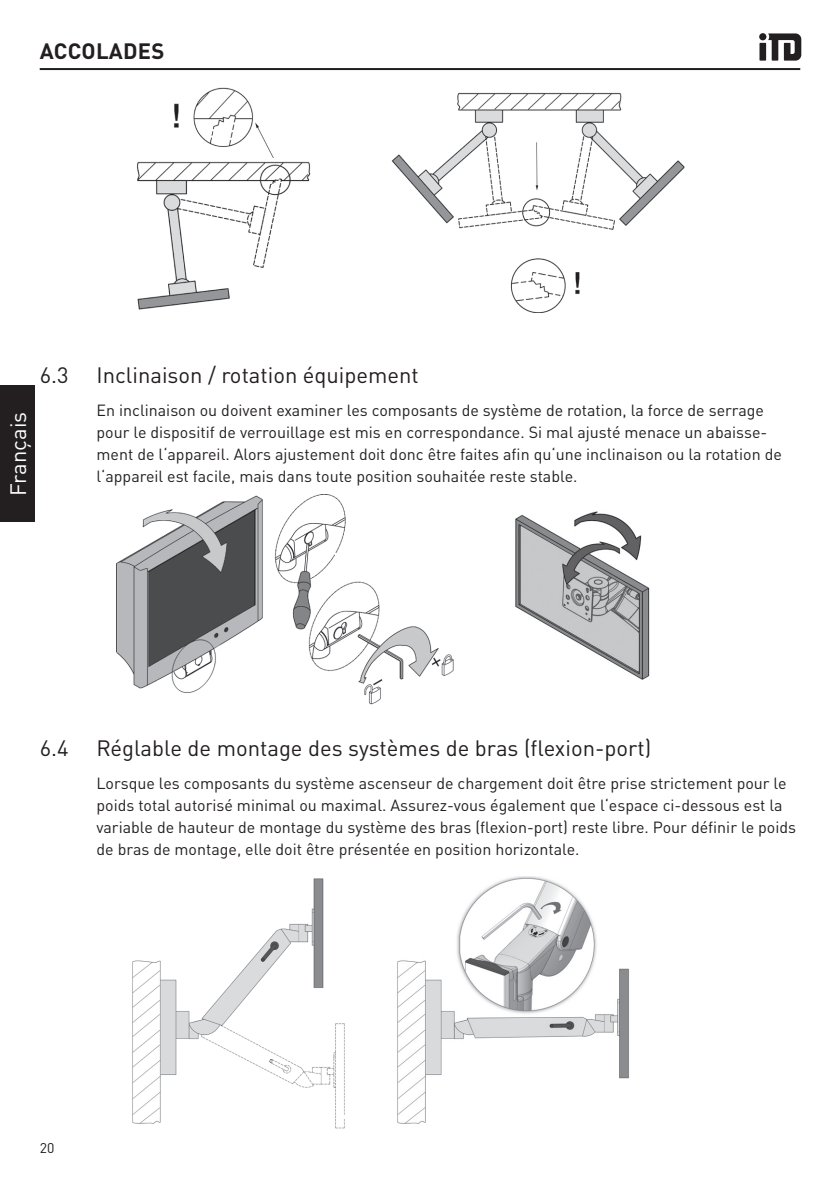
<style>
.page{position:relative;width:840px;height:1191px;background:#fff}
.page>*{position:absolute;margin:0;border:0;box-sizing:border-box;transform-origin:0 0}
.t1{font:22px "DINOT";color:#231f20}
.t2{font:700 22px "DINOT";letter-spacing:.01em;color:#231f20}
.t3{font:22px "DINOT";color:#fff}
.t4{font:16px/22px "DINOT";color:#231f20}
.t5{font:14px "DINOT";color:#231f20}
</style>
<div class="page">
<hr style="left:40px;top:68px;width:759px;height:2px;background:#231f20">
<div style="left:0;top:386px;width:34px;height:136px;background:#231f20"></div>
<svg style="left:759px;top:33px;width:41px;height:28px"></svg>
<img style="left:137px;top:87px;width:174px;height:223px">
<img style="left:391px;top:92px;width:294px;height:220px">
<img style="left:116px;top:494px;width:338px;height:210px">
<img style="left:515px;top:511px;width:135px;height:169px">
<img style="left:132px;top:878px;width:213px;height:251px">
<img style="left:397px;top:877px;width:232px;height:247px">
<h1 class="t2" style="left:40px;top:34px;width:126px">ACCOLADES</h1>
<h1 class="t3" style="left:1px;top:495px;width:85px;rotate:-90deg">Français</h1>
<h1 class="t1" style="left:40px;top:358px;width:30px">6.3</h1>
<h1 class="t1" style="left:96px;top:358px;width:324px">Inclinaison / rotation équipement</h1>
<p class="t4" style="left:96px;top:398px;width:686px">En inclinaison ou doivent examiner les composants de système de rotation, la force de serrage pour le dispositif de verrouillage est mis en correspondance. Si mal ajusté menace un abaisse&shy;ment de l‘appareil. Alors ajustement doit donc être faites afin qu‘une inclinaison ou la rotation de l‘appareil est facile, mais dans toute position souhaitée reste stable.</p>
<h1 class="t1" style="left:40px;top:731px;width:30px">6.4</h1>
<h1 class="t1" style="left:96px;top:731px;width:556px">Réglable de montage des systèmes de bras (flexion-port)</h1>
<p class="t4" style="left:96px;top:770px;width:700px">Lorsque les composants du système ascenseur de chargement doit être prise strictement pour le poids total autorisé minimal ou maximal. Assurez-vous également que l‘espace ci-dessous est la variable de hauteur de montage du système des bras (flexion-port) reste libre. Pour définir le poids de bras de montage, elle doit être présentée en position horizontale.</p>
<p class="t5" style="left:40px;top:1137px;width:16px">20</p>
</div>
